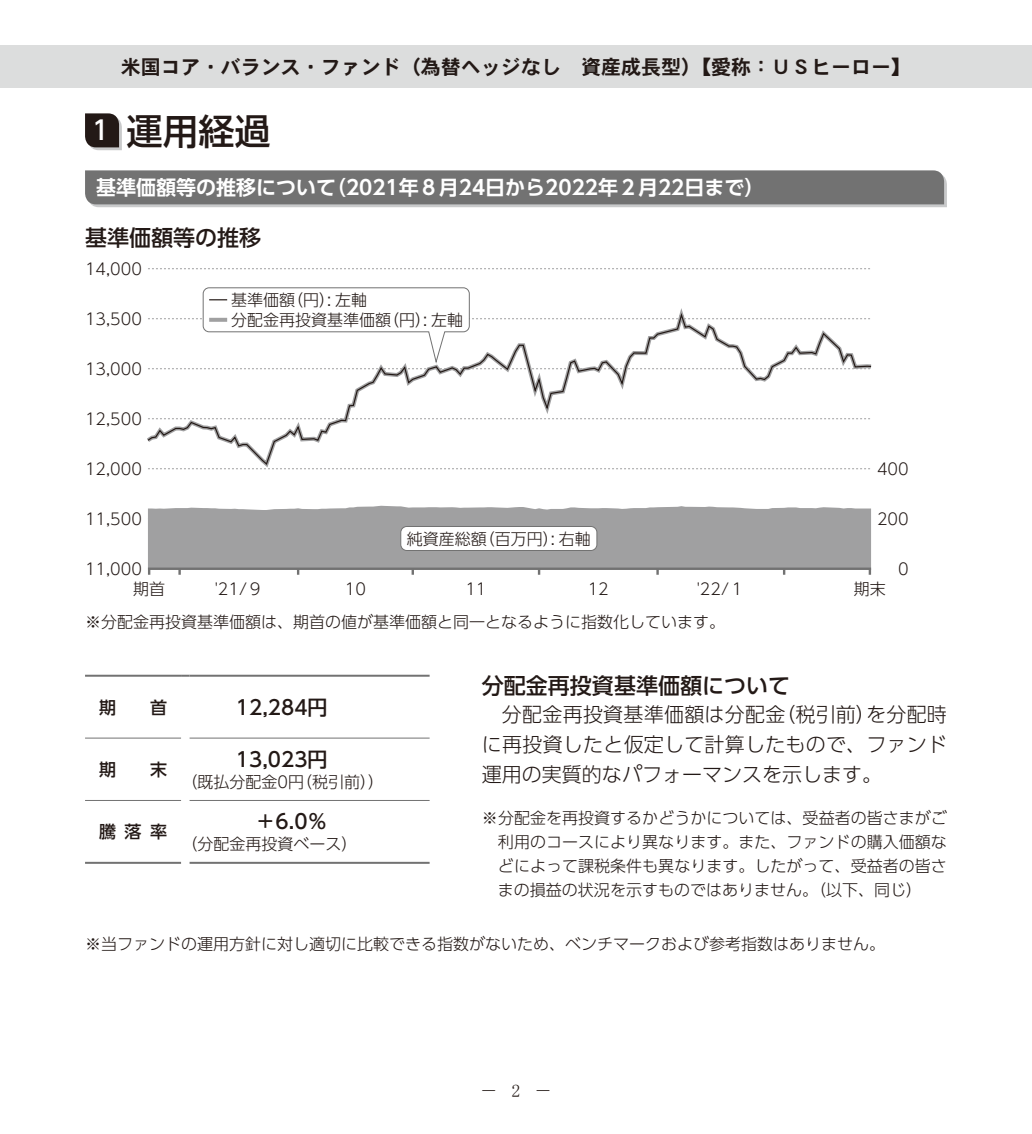
<style>
.page{position:relative;width:1032px;height:1134px;background:#fff}
.page>*{position:absolute;margin:0;border:0;box-sizing:border-box;transform-origin:0 0}
.t1{font:500 36px "UD Shin Go Pro";color:#231916}
.t2{font:500 22px "UD Shin Go Pro";color:#231916}
.t3{font:300 20px/30px "UD Shin Go Pro";letter-spacing:.01em;color:#231916;text-align:justify}
.t4{font:20px "DFHS Gothic W7 WIN RKSJ H";color:#231916}
.t5{font:700 20px "UD Shin Go Pro De";color:#fff}
.t6{font:500 20px "UD Shin Go Pro";color:#231916}
.t7{font:18px "MS Mincho";color:#231916}
.t8{font:500 17px "UD Shin Go Pro";color:#231916}
.t9{font:300 16px/24px "UD Shin Go Pro";color:#231916;text-align:justify}
.s1{font-size:26px;color:#fff}
</style>
<div class="page">
<div style="left:0;top:45px;width:1032px;height:43px;background:#dcdddd"></div>
<svg style="left:85px;top:113px;width:37px;height:37px"></svg>
<svg style="left:85px;top:170px;width:862px;height:37px;background:#7a7a7a"></svg>
<hr style="left:85px;top:738px;width:96px;height:1px;background:#727272">
<hr style="left:190px;top:738px;width:240px;height:1px;background:#727272">
<hr style="left:85px;top:800px;width:96px;height:1px;background:#727272">
<hr style="left:190px;top:800px;width:240px;height:1px;background:#727272">
<hr style="left:85px;top:675px;width:96px;height:2px;background:#727272">
<svg style="left:181px;top:675px;width:9px;height:2px"></svg>
<hr style="left:190px;top:675px;width:240px;height:2px;background:#727272">
<hr style="left:85px;top:862px;width:96px;height:2px;background:#727272">
<hr style="left:190px;top:862px;width:240px;height:2px;background:#727272">
<svg style="left:148px;top:268px;width:722px;height:1px"></svg>
<svg style="left:148px;top:506px;width:723px;height:69px;background:#a8a8a9"></svg>
<div style="left:401px;top:526px;width:196px;height:24px;background:#fff;border-radius:6px"></div>
<div style="left:400px;top:526px;width:197px;height:25px;border:1px solid #727272;border-radius:6px"></div>
<svg style="left:202px;top:287px;width:268px;height:14px"></svg>
<svg style="left:148px;top:301px;width:722px;height:169px"></svg>
<svg style="left:148px;top:311px;width:723px;height:155px"></svg>
<p class="t4" style="left:121px;top:57px;width:792px">米国コア・バランス・ファンド（為替ヘッジなし　資産成長型）【愛称：ＵＳヒーロー】</p>
<h1 class="t1" style="left:92px;top:102px;width:180px"><span class="s1">1</span> 運用経過</h1>
<p class="t5" style="left:96px;top:171px;width:670px">基準価額等の推移について（2021年８月24日から2022年２月22日まで）</p>
<h2 class="t2" style="left:85px;top:220px;width:177px">基準価額等の推移</h2>
<p class="t9" style="left:85px;top:256px;width:58px">14,000</p>
<p class="t9" style="left:85px;top:306px;width:58px">13,500</p>
<p class="t9" style="left:85px;top:356px;width:58px">13,000</p>
<p class="t9" style="left:85px;top:406px;width:58px">12,500</p>
<p class="t9" style="left:85px;top:456px;width:58px">12,000</p>
<p class="t9" style="left:85px;top:506px;width:58px">11,500</p>
<p class="t9" style="left:85px;top:556px;width:58px">11,000</p>
<p class="t9" style="left:231px;top:287px;width:138px">基準価額（円）: 左軸</p>
<p class="t9" style="left:231px;top:307px;width:234px">分配金再投資基準価額（円）: 左軸</p>
<p class="t9" style="left:407px;top:526px;width:186px">純資産総額（百万円）: 右軸</p>
<p class="t9" style="left:877px;top:456px;width:33px">400</p>
<p class="t9" style="left:877px;top:506px;width:33px">200</p>
<p class="t9" style="left:898px;top:556px;width:12px">0</p>
<p class="t9" style="left:133px;top:576px;width:33px">期首</p>
<p class="t9" style="left:854px;top:576px;width:33px">期末</p>
<p class="t9" style="left:215px;top:576px;width:50px">'21/９</p>
<p class="t9" style="left:345px;top:576px;width:23px">10</p>
<p class="t9" style="left:465px;top:576px;width:23px">11</p>
<p class="t9" style="left:588px;top:576px;width:23px">12</p>
<p class="t9" style="left:697px;top:576px;width:50px">'22/１</p>
<p class="t9" style="left:85px;top:609px;width:641px">※分配金再投資基準価額は、期首の値が基準価額と同一となるように指数化しています。</p>
<p class="t8" style="left:99px;top:693px;width:69px">期　　首</p>
<p class="t6" style="left:236px;top:691px;width:93px">12,284円</p>
<p class="t8" style="left:99px;top:755px;width:69px">期　　末</p>
<p class="t8" style="left:99px;top:817px;width:69px">騰 落 率</p>
<p class="t6" style="left:236px;top:743px;width:93px">13,023円</p>
<p class="t9" style="left:182px;top:769px;width:204px">（既払分配金0円（税引前））</p>
<p class="t6" style="left:256px;top:805px;width:73px">＋6.0％</p>
<p class="t9" style="left:182px;top:832px;width:177px">（分配金再投資ベース）</p>
<h2 class="t2" style="left:482px;top:668px;width:309px">分配金再投資基準価額について</h2>
<p class="t3" style="left:482px;top:699px;width:467px;text-indent:20px">分配金再投資基準価額は分配金（税引前）を分配時に再投資したと仮定して計算したもので、ファンド運用の実質的なパフォーマンスを示します。</p>
<p class="t9" style="left:498px;top:806px;width:450px;text-indent:-16px">※分配金を再投資するかどうかについては、受益者の皆さまがご利用のコースにより異なります。また、ファンドの購入価額などによって課税条件も異なります。したがって、受益者の皆さまの損益の状況を示すものではありません。（以下、同じ）</p>
<p class="t9" style="left:85px;top:931px;width:801px">※当ファンドの運用方針に対し適切に比較できる指数がないため、ベンチマークおよび参考指数はありません。</p>
<p class="t7" style="left:511px;top:1081px;width:11px">2</p>
<p class="t7" style="left:480px;top:1081px;width:74px">－　　－</p>
</div>
